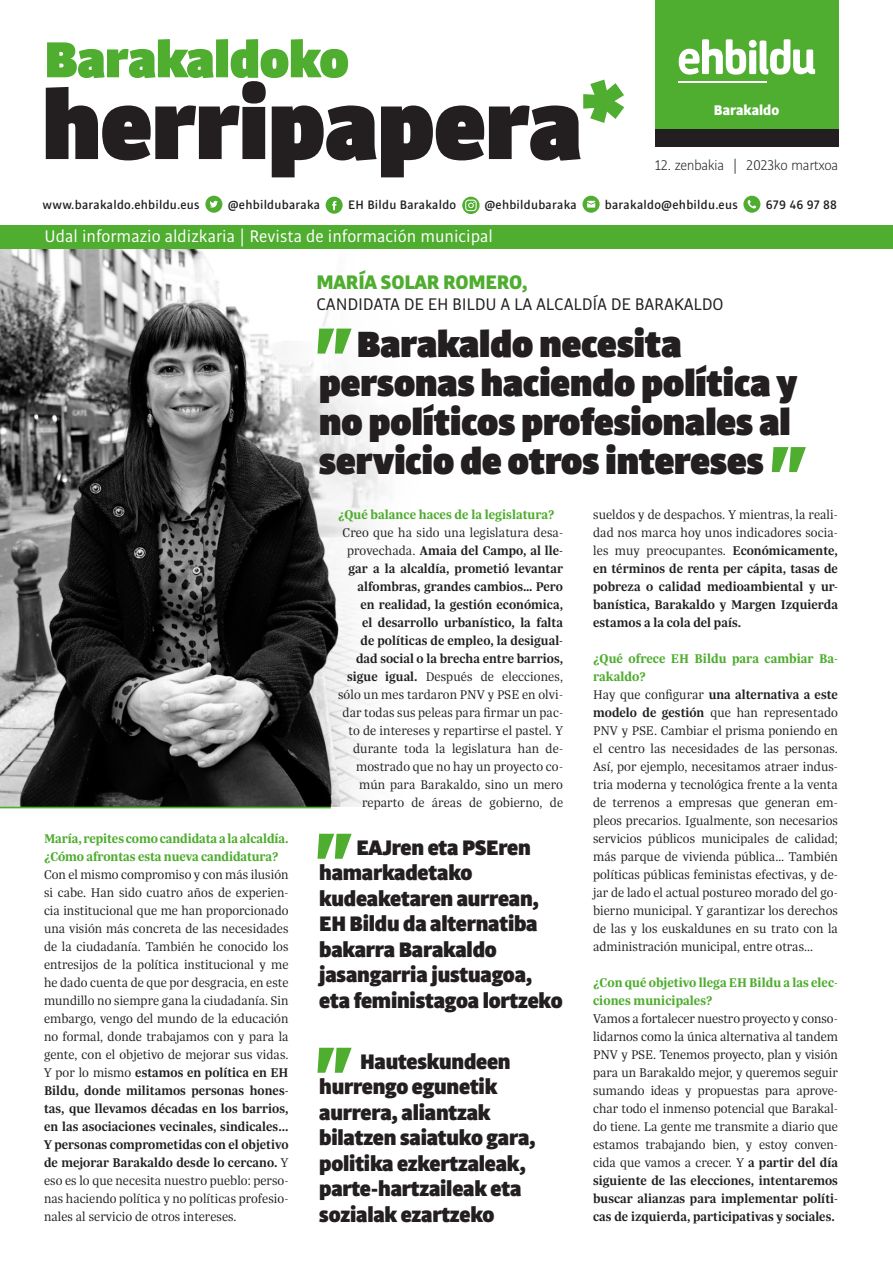
<style>
.page{position:relative;width:893px;height:1263px;background:#fff}
.page>*{position:absolute;margin:0;border:0;box-sizing:border-box;transform-origin:0 0}
.t1{font:900 102px "Bulo";color:#231f20}
.t2{font:900 54px "Bulo";color:#4fad2f}
.t3{font:900 39px/39px "Bulo";color:#231f20}
.t4{font:900 22.5px/25.5px "Bulo";letter-spacing:-.01em;color:#231f20}
.t5{font:900 21px "Bulo";letter-spacing:-.01em;color:#4fad2f}
.t6{font:18px "Bulo";color:#fff}
.t7{font:18px "Bulo";letter-spacing:-.01em;color:#231f20}
.t8{font:300 15px "Bulo";letter-spacing:-.03em;color:#231f20}
.t9{font:900 15px "Bulo";color:#fff}
.Testua{font:300 13.5px/18px "Trola";letter-spacing:.005em;color:#231f20;text-align:justify}
.Testua-2{font:600 13.5px/18px "Trola";color:#231f20;text-align:justify}
.Testua-3{font:700 13.5px/18px "Trola";color:#4fad2f}
.t10{font:500 13.2px "Bulo Rounded";letter-spacing:.02em;color:#231f20}
.s1{color:#4fad2f}
.s2{font-weight:600}
.s3{font-weight:300}
</style>
<div class="page">
<img style="left:0;top:249px;width:387px;height:558px">
<div style="left:0;top:225px;width:893px;height:24px;background:#4fad2f"></div>
<div style="left:655px;top:0;width:183px;height:136px;background:#4fad2f"></div>
<hr style="left:700px;top:81px;width:23px;height:2px;background:#fff">
<hr style="left:745px;top:81px;width:22px;height:2px;background:#fff">
<hr style="left:723px;top:81px;width:22px;height:2px;background:#fff">
<hr style="left:678px;top:81px;width:22px;height:2px;background:#fff">
<svg style="left:679px;top:39px;width:136px;height:36px"></svg>
<div style="left:655px;top:129px;width:183px;height:18px;background:#231f20"></div>
<svg style="left:462px;top:197px;width:18px;height:17px"></svg>
<svg style="left:205px;top:196px;width:17px;height:17px"></svg>
<svg style="left:326px;top:197px;width:17px;height:17px"></svg>
<svg style="left:583px;top:196px;width:17px;height:17px"></svg>
<svg style="left:743px;top:196px;width:17px;height:17px"></svg>
<svg style="left:317px;top:329px;width:34px;height:25px"></svg>
<svg style="left:317px;top:834px;width:34px;height:25px"></svg>
<svg style="left:317px;top:1048px;width:34px;height:25px"></svg>
<svg style="left:772px;top:447px;width:34px;height:25px"></svg>
<hr style="left:0;top:807px;width:331px;height:1px;background:#4fad2f">
<p class="t2" style="left:45px;top:20px;width:306px">Barakaldoko</p>
<p class="t1" style="left:43px;top:51px;width:585px">herripapera<span class="s1">*</span></p>
<p class="t9" style="left:714px;top:100px;width:67px">Barakaldo</p>
<p class="t8" style="left:655px;top:156px;width:185px">12. zenbakia | 2023ko martxoa</p>
<p class="t10" style="left:43px;top:197px;width:159px">www.barakaldo.ehbildu.eus</p>
<p class="t10" style="left:228px;top:197px;width:94px">@ehbildubaraka</p>
<p class="t10" style="left:348px;top:197px;width:109px">EH Bildu Barakaldo</p>
<p class="t10" style="left:484px;top:197px;width:94px">@ehbildubaraka</p>
<p class="t10" style="left:605px;top:197px;width:134px">barakaldo@ehbildu.eus</p>
<p class="t10" style="left:766px;top:197px;width:73px">679 46 97 88</p>
<p class="t6" style="left:45px;top:225px;width:450px">Udal informazio aldizkaria | Revista de información municipal</p>
<p class="t5" style="left:316px;top:268px;width:213px">MARÍA SOLAR ROMERO,</p>
<p class="t7" style="left:316px;top:293px;width:409px">CANDIDATA DE EH BILDU A LA ALCALDÍA DE BARAKALDO</p>
<p class="Testua-3" style="left:44px;top:829px;width:246px">María, repites como candidata a la alcaldía. ¿Cómo afrontas esta nueva candidatura?</p>
<p class="Testua" style="left:44px;top:865px;width:246px">Con el mismo compromiso y con más ilusión si cabe. Han sido cuatro años de experien&shy;cia institucional que me han proporcionado una visión más concreta de las necesidades de la ciudadanía. También he conocido los entresijos de la política institucional y me he dado cuenta de que por desgracia, en este mundillo no siempre gana la ciudadanía. Sin embargo, vengo del mundo de la educación no formal, donde trabajamos con y para la gente, con el objetivo de mejorar sus vidas.<br>Y por lo mismo <span class="s2">estamos en política en EH Bildu, donde militamos personas hones&shy;tas, que llevamos décadas en los barrios, en las asociaciones vecinales, sindicales...<br>Y personas comprometidas con el objetivo de mejorar Barakaldo desde lo cercano.</span> Y eso es lo que necesita nuestro pueblo: perso&shy;nas haciendo política y no políticas profesio&shy;nales al servicio de otros intereses.</p>
<p class="t3" style="left:319px;top:323px;width:480px;text-indent:37px">Barakaldo necesita personas haciendo política y no políticos profesionales al servicio de otros intereses</p>
<p class="Testua-3" style="left:338px;top:505px;width:218px">¿Qué balance haces de la legislatura?</p>
<p class="Testua" style="left:338px;top:523px;width:227px;text-align:right">Creo que ha sido una legislatura desa&shy;provechada. <span class="s2">Amaia del Campo, al lle&shy;gar a la alcaldía, prometió levantar alfombras, grandes cambios… Pero<br>en realidad, la gestión económica,<br>el desarrollo urbanístico, la falta<br>de políticas de empleo, la desigual&shy;dad social o la brecha entre barrios, sigue igual.</span> Después de elecciones, sólo un mes tardaron PNV y PSE en olvi&shy;dar todas sus peleas para firmar un pac&shy;to de intereses y repartirse el pastel. Y durante toda la legislatura han de&shy;mostrado que no hay un proyecto co&shy;mún para Barakaldo, sino un mero reparto de áreas de gobierno, de</p>
<p class="t4" style="left:319px;top:834px;width:245px;text-indent:37px">EAJren eta PSEren hamarkadetako kudeaketaren aurrean,<br>EH Bildu da alternatiba bakarra Barakaldo jasangarria justuagoa, eta feministagoa lortzeko</p>
<p class="t4" style="left:319px;top:1048px;width:218px;text-indent:41px">Hauteskundeen hurrengo egunetik aurrera, aliantzak bilatzen saiatuko gara, politika ezkertzaleak, parte-hartzaileak eta sozialak ezartzeko</p>
<p class="Testua-2" style="left:593px;top:505px;width:246px"><span class="s3">sueldos y de despachos. Y mientras, la reali&shy;dad nos marca hoy unos indicadores socia&shy;les muy preocupantes.</span> Económicamente, en términos de renta per cápita, tasas de pobreza o calidad medioambiental y ur&shy;banística, Barakaldo y Margen Izquierda estamos a la cola del país.</p>
<p class="Testua-3" style="left:593px;top:649px;width:246px">¿Qué ofrece EH Bildu para cambiar Ba&shy;rakaldo?</p>
<p class="Testua" style="left:593px;top:685px;width:246px">Hay que configurar <span class="s2">una alternativa a este modelo de gestión</span> que han representado PNV y PSE. Cambiar el prisma poniendo en el centro las necesidades de las personas.<br>Así, por ejemplo, necesitamos atraer indus&shy;tria moderna y tecnológica frente a la venta de terrenos a empresas que generan em&shy;pleos precarios. Igualmente, son necesarios servicios públicos municipales de calidad; más parque de vivienda pública… También políticas públicas feministas efectivas, y de&shy;jar de lado el actual postureo morado del go&shy;bierno municipal. Y garantizar los derechos de las y los euskaldunes en su trato con la administración municipal, entre otras...</p>
<p class="Testua-3" style="left:593px;top:973px;width:246px">¿Con qué objetivo llega EH Bildu a las elec&shy;ciones municipales?</p>
<p class="Testua" style="left:593px;top:1009px;width:246px">Vamos a fortalecer nuestro proyecto y conso&shy;lidarnos como la única alternativa al tandem PNV y PSE. Tenemos proyecto, plan y visión para un Barakaldo mejor, y queremos seguir sumando ideas y propuestas para aprove&shy;char todo el inmenso potencial que Barakal&shy;do tiene. La gente me transmite a diario que estamos trabajando bien, y estoy conven&shy;cida que vamos a crecer. Y <span class="s2">a partir del día siguiente de las elecciones, intentaremos buscar alianzas para implementar políti&shy;cas de izquierda, participativas y sociales.</span></p>
</div>
